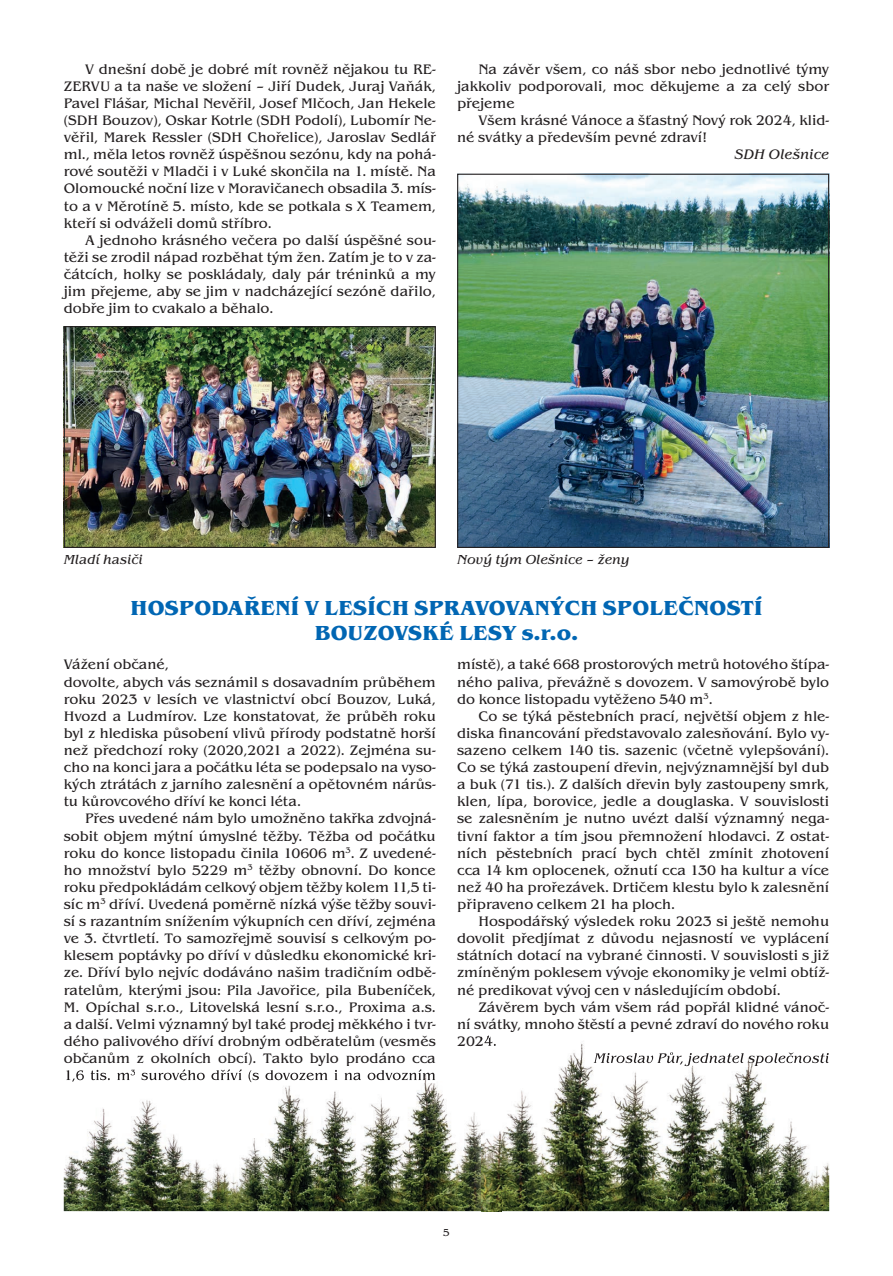
<style>
.page{position:relative;width:893px;height:1276px;background:#fff}
.page>*{position:absolute;margin:0;border:0;box-sizing:border-box;transform-origin:0 0}
.t1{font:700 21px/25.2px "Benguiat Itc TOT";letter-spacing:.015em;color:#0166b3;text-align:center}
.t2{font:14.25px/17.1px "Benguiat Itc TOT";color:#231f20;text-align:justify}
.t3{font:italic 14.25px "Benguiat Itc TOT";color:#231f20}
.t4{font:italic 13.5px "Benguiat Itc TOT";color:#231f20}
.t5{font:10.5px "Benguiat Itc TOT";color:#231f20}
</style>
<div class="page">
<img style="left:66px;top:328px;width:368px;height:218px">
<div style="left:64px;top:326px;width:372px;height:222px;border:1px solid #231f20"></div>
<img style="left:459px;top:176px;width:368px;height:370px">
<div style="left:457px;top:174px;width:372px;height:374px;border:1px solid #231f20"></div>
<img style="left:64px;top:1069px;width:417px;height:142px">
<img style="left:66px;top:1070px;width:64px;height:11px">
<svg style="left:130px;top:1069px;width:5px;height:6px"></svg>
<img style="left:136px;top:1069px;width:300px;height:13px">
<img style="left:502px;top:1043px;width:327px;height:168px">
<img style="left:481px;top:1035px;width:15px;height:11px">
<img style="left:593px;top:1052px;width:236px;height:14px">
<img style="left:481px;top:1131px;width:21px;height:80px">
<p class="t2" style="left:64px;top:60px;width:374px;text-indent:21px">V dnešní době je dobré mít rovněž nějakou tu RE-ZERVU a ta naše ve složení – Jiří Dudek, Juraj Vaňák, Pavel Flášar, Michal Nevěřil, Josef Mlčoch, Jan Hekele (SDH Bouzov), Oskar Kotrle (SDH Podolí), Lubomír Ne&shy;věřil, Marek Ressler (SDH Chořelice), Jaroslav Sedlář ml., měla letos rovněž úspěšnou sezónu, kdy na pohá&shy;rové soutěži v Mladči i v Luké skončila na 1. místě. Na Olomoucké noční lize v Moravičanech obsadila 3. mís&shy;to a v Měrotíně 5. místo, kde se potkala s X Teamem, kteří si odváželi domů stříbro.</p>
<p class="t2" style="left:64px;top:231px;width:374px;text-indent:21px">A jednoho krásného večera po další úspěšné sou&shy;těži se zrodil nápad rozběhat tým žen. Zatím je to v za&shy;čátcích, holky se poskládaly, daly pár tréninků a my jim přejeme, aby se jim v nadcházející sezóně dařilo, dobře jim to cvakalo a běhalo.</p>
<p class="t2" style="left:457px;top:60px;width:374px;text-indent:21px">Na závěr všem, co náš sbor nebo jednotlivé týmy jakkoliv podporovali, moc děkujeme a za celý sbor přejeme</p>
<p class="t2" style="left:457px;top:112px;width:374px;text-indent:21px">Všem krásné Vánoce a šťastný Nový rok 2024, klid&shy;né svátky a především pevné zdraví!</p>
<p class="t3" style="left:735px;top:146px;width:96px">SDH Olešnice</p>
<p class="t4" style="left:64px;top:552px;width:81px">Mladí hasiči</p>
<p class="t4" style="left:457px;top:552px;width:174px">Nový tým Olešnice – ženy</p>
<h1 class="t1" style="left:131px;top:595px;width:633px">HOSPODAŘENÍ V LESÍCH SPRAVOVANÝCH SPOLEČNOSTÍ<br>BOUZOVSKÉ LESY s.r.o.</h1>
<p class="t2" style="left:64px;top:656px;width:374px;text-align:left">Vážení občané,<br>dovolte, abych vás seznámil s dosavadním průběhem roku 2023 v lesích ve vlastnictví obcí Bouzov, Luká, Hvozd a Ludmírov. Lze konstatovat, že průběh roku byl z hlediska působení vlivů přírody podstatně horší než předchozí roky (2020,2021 a 2022). Zejména su&shy;cho na konci jara a počátku léta se podepsalo na vyso&shy;kých ztrátách z jarního zalesnění a opětovném nárůs&shy;tu kůrovcového dříví ke konci léta.</p>
<p class="t2" style="left:64px;top:810px;width:374px;text-indent:21px">Přes uvedené nám bylo umožněno takřka zdvojná&shy;sobit objem mýtní úmyslné těžby. Těžba od počátku roku do konce listopadu činila 10606 m<sup>3</sup>. Z uvedené&shy;ho množství bylo 5229 m<sup>3</sup> těžby obnovní. Do konce roku předpokládám celkový objem těžby kolem 11,5 ti&shy;síc m<sup>3</sup> dříví. Uvedená poměrně nízká výše těžby souvi&shy;sí s razantním snížením výkupních cen dříví, zejména ve 3. čtvrtletí. To samozřejmě souvisí s celkovým po&shy;klesem poptávky po dříví v důsledku ekonomické kri&shy;ze. Dříví bylo nejvíc dodáváno našim tradičním odbě&shy;ratelům, kterými jsou: Pila Javořice, pila Bubeníček, M. Opíchal s.r.o., Litovelská lesní s.r.o., Proxima a.s. a další. Velmi významný byl také prodej měkkého i tvr&shy;dého palivového dříví drobným odběratelům (vesměs občanům z okolních obcí). Takto bylo prodáno cca</p>
<p class="t2" style="left:457px;top:656px;width:374px">místě), a také 668 prostorových metrů hotového štípa&shy;ného paliva, převážně s dovozem. V samovýrobě bylo do konce listopadu vytěženo 540 m<sup>3</sup>.</p>
<p class="t2" style="left:457px;top:707px;width:374px;text-indent:21px">Co se týká pěstebních prací, největší objem z hle&shy;diska financování představovalo zalesňování. Bylo vy&shy;sazeno celkem 140 tis. sazenic (včetně vylepšování).<br>Co se týká zastoupení dřevin, nejvýznamnější byl dub a buk (71 tis.). Z dalších dřevin byly zastoupeny smrk, klen, lípa, borovice, jedle a douglaska. V souvislosti se zalesněním je nutno uvézt další významný nega&shy;tivní faktor a tím jsou přemnožení hlodavci. Z ostat&shy;ních pěstebních prací bych chtěl zmínit zhotovení cca 14 km oplocenek, ožnutí cca 130 ha kultur a více než 40 ha prořezávek. Drtičem klestu bylo k zalesnění připraveno celkem 21 ha ploch.</p>
<p class="t2" style="left:457px;top:913px;width:374px;text-indent:21px">Hospodářský výsledek roku 2023 si ještě nemohu dovolit předjímat z důvodu nejasností ve vyplácení státních dotací na vybrané činnosti. V souvislosti s již zmíněným poklesem vývoje ekonomiky je velmi obtíž&shy;né predikovat vývoj cen v následujícím období.</p>
<p class="t2" style="left:457px;top:998px;width:374px;text-indent:21px">Závěrem bych vám všem rád popřál klidné vánoč&shy;ní svátky, mnoho štěstí a pevné zdraví do nového roku 2024.</p>
<p class="t5" style="left:443px;top:1227px;width:8px">5</p>
</div>
